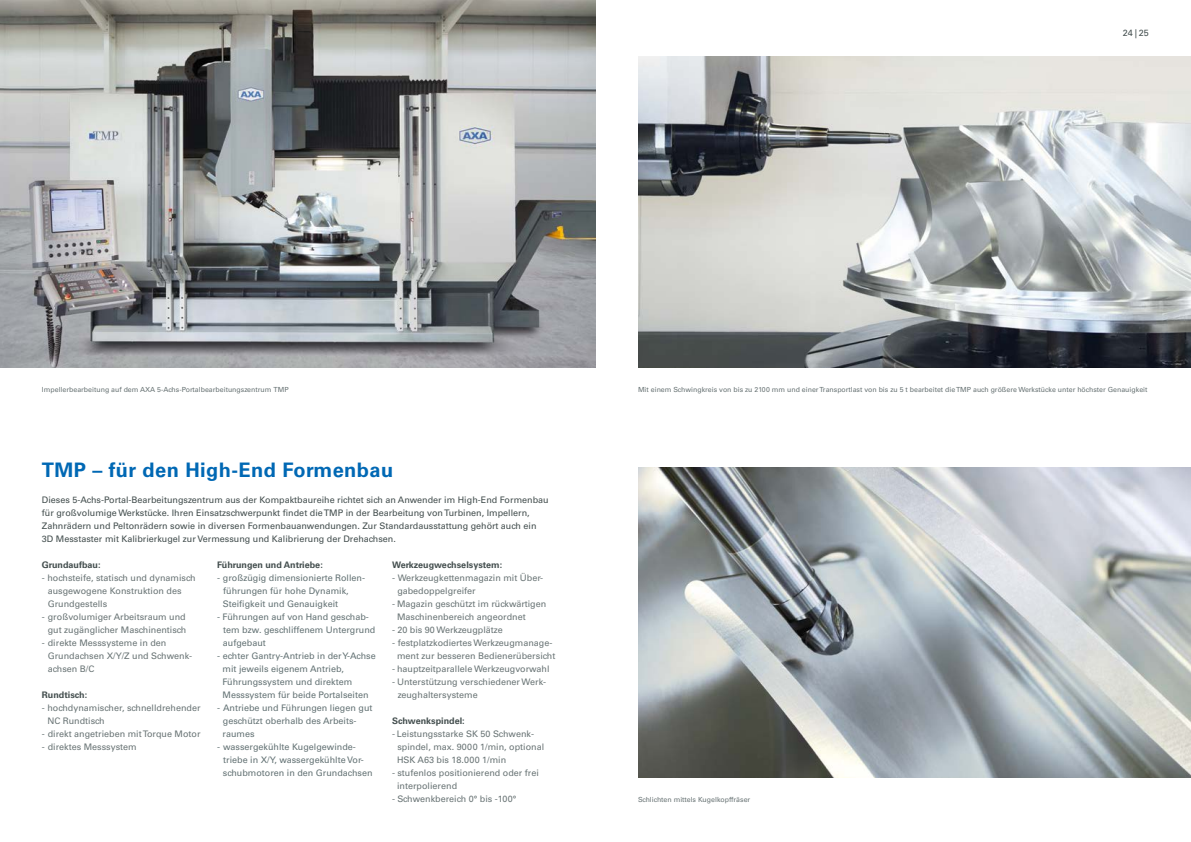
<style>
.page{position:relative;width:1191px;height:842px;background:#fff}
.page>*{position:absolute;margin:0;border:0;box-sizing:border-box;transform-origin:0 0}
.t1{font:700 20px "Univers LT";letter-spacing:.02em;color:#0068b4}
.t2{font:9px/13px "Univers LT";color:#697475}
.t3{font:9px/13px "Univers LT";color:#637274}
.t4{font:9px/13px "Univers LT";color:#434e4e}
.t5{font:700 9px "Univers LT";color:#434e4e}
.t6{font:7px "Univers LT";color:#697475}
</style>
<div class="page">
<img style="left:0;top:0;width:595px;height:367px">
<img style="left:638px;top:57px;width:553px;height:310px">
<img style="left:638px;top:467px;width:553px;height:311px">
<p class="t4" style="left:1122px;top:27px;width:28px">24 |25</p>
<p class="t6" style="left:42px;top:385px;width:248px">Impellerbearbeitung auf dem AXA 5-Achs-Portalbearbeitungszentrum TMP</p>
<p class="t6" style="left:638px;top:385px;width:511px">Mit einem Schwingkreis von bis zu 2100 mm und einer Transportlast von bis zu 5 t bearbeitet die TMP auch größere Werkstücke unter höchster Genauigkeit</p>
<h1 class="t1" style="left:42px;top:459px;width:353px">TMP – für den High-End Formenbau</h1>
<p class="t4" style="left:42px;top:494px;width:508px">Dieses 5-Achs-Portal-Bearbeitungszentrum aus der Kompaktbaureihe richtet sich an Anwender im High-End Formenbau für großvolumige Werkstücke. Ihren Einsatzschwerpunkt findet die TMP in der Bearbeitung von Turbinen, Impellern, Zahnrädern und Peltonrädern sowie in diversen Formenbauanwendungen. Zur Standardausstattung gehört auch ein 3D Messtaster mit Kalibrierkugel zur Vermessung und Kalibrierung der Drehachsen.</p>
<p class="t5" style="left:42px;top:560px;width:60px">Grundaufbau:</p>
<p class="t2" style="left:48px;top:572px;width:149px;text-indent:-6px">- hochsteife, statisch und dynamisch ausgewogene Konstruktion des<br>Grundgestells</p>
<p class="t2" style="left:42px;top:611px;width:146px;text-align:right">- großvolumiger Arbeitsraum und gut zugänglicher Maschinentisch</p>
<p class="t2" style="left:48px;top:637px;width:146px;text-indent:-6px">- direkte Messsysteme in den<br>Grundachsen X/Y/Z und Schwenk&shy;achsen B/C</p>
<p class="t5" style="left:42px;top:690px;width:47px">Rundtisch:</p>
<p class="t2" style="left:47px;top:702px;width:155px;text-indent:-5px">- hochdynamischer, schnelldrehender<br>NC Rundtisch</p>
<p class="t2" style="left:42px;top:728px;width:160px">- direkt angetrieben mit Torque Motor</p>
<p class="t2" style="left:42px;top:740px;width:96px">- direktes Messsystem</p>
<p class="t5" style="left:217px;top:560px;width:107px">Führungen und Antriebe:</p>
<p class="t3" style="left:223px;top:572px;width:144px;text-indent:-6px">- großzügig dimensionierte Rollen&shy;führungen für hohe Dynamik,<br>Steifigkeit und Genauigkeit</p>
<p class="t3" style="left:223px;top:611px;width:154px;text-indent:-6px">- Führungen auf von Hand geschab&shy;tem bzw. geschliffenem Untergrund aufgebaut</p>
<p class="t3" style="left:222px;top:650px;width:155px;text-indent:-5px">- echter Gantry-Antrieb in der Y-Achse mit jeweils eigenem Antrieb, Führungssystem und direktem Messsystem für beide Portalseiten</p>
<p class="t3" style="left:222px;top:702px;width:151px;text-indent:-5px">- Antriebe und Führungen liegen gut geschützt oberhalb des Arbeits&shy;raumes</p>
<p class="t3" style="left:223px;top:741px;width:151px;text-indent:-6px">- wassergekühlte Kugelgewinde&shy;triebe in X/Y, wassergekühlte Vor&shy;schubmotoren in den Grundachsen</p>
<p class="t5" style="left:392px;top:560px;width:112px">Werkzeugwechselsystem:</p>
<p class="t2" style="left:397px;top:571px;width:147px;text-indent:-5px">- Werkzeugkettenmagazin mit Über&shy;gabedoppelgreifer</p>
<p class="t2" style="left:397px;top:597px;width:151px;text-indent:-5px">- Magazin geschützt im rückwärtigen<br>Maschinenbereich angeordnet</p>
<p class="t2" style="left:392px;top:623px;width:112px">- 20 bis 90 Werkzeugplätze</p>
<p class="t2" style="left:392px;top:636px;width:165px;text-align:center">- festplatzkodiertes Werkzeugmanage&shy;ment zur besseren Bedienerübersicht</p>
<p class="t2" style="left:392px;top:662px;width:159px">- hauptzeitparallele Werkzeugvorwahl</p>
<p class="t2" style="left:398px;top:675px;width:150px;text-indent:-6px">- Unterstützung verschiedener Werk&shy;zeughaltersysteme</p>
<p class="t5" style="left:392px;top:716px;width:74px">Schwenkspindel:</p>
<p class="t2" style="left:397px;top:727px;width:149px;text-indent:-5px">- Leistungsstarke SK 50 Schwenk&shy;spindel, max. 9000 1/min, optional<br>HSK A63 bis 18.000 1/min</p>
<p class="t2" style="left:397px;top:766px;width:143px;text-indent:-5px">- stufenlos positionierend oder frei interpolierend</p>
<p class="t2" style="left:392px;top:792px;width:126px">- Schwenkbereich 0° bis -100°</p>
<p class="t6" style="left:638px;top:796px;width:114px">Schlichten mittels Kugelkopffräser</p>
</div>
